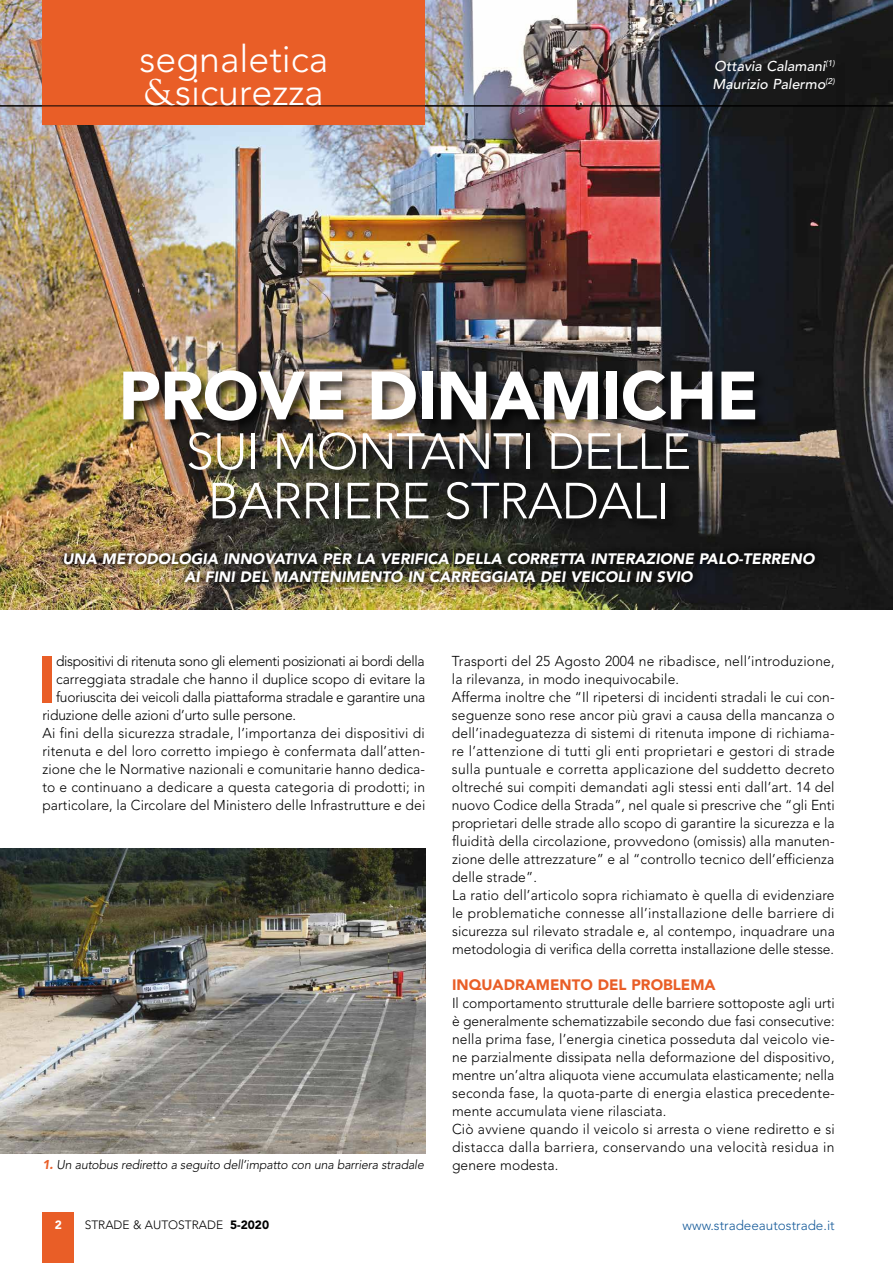
<style>
.page{position:relative;width:893px;height:1263px;background:#fff}
.page>*{position:absolute;margin:0;border:0;box-sizing:border-box;transform-origin:0 0}
.t1{font:900 67.5px "Avenir";letter-spacing:-.015em;color:#fff}
.t2{font:900 65.1px "Avenir";color:#e95e27}
.t3{font:300 50.25px/49.5px "Avenir";letter-spacing:-.015em;color:#fff;text-align:center}
.t4{font:300 37.5px/33px "Avenir";color:#fff}
.t5{font:italic 900 15px/18px "Avenir";color:#fff;text-align:center}
.t6{font:900 15px "Avenir";color:#e95e27}
.t7{font:300 14.25px/18px "Avenir";letter-spacing:.01em;color:#000}
.t8{font:300 14.25px "Avenir";letter-spacing:-.02em;color:#000}
.t9{font:300 14.25px "Avenir";letter-spacing:-.015em;color:#000}
.t10{font:300 14.25px "Avenir";letter-spacing:-.01em;color:#000}
.t11{font:italic 500 14.25px/18px "Avenir";color:#fff}
.t12{font:300 13.5px "Avenir";color:#165b9a}
.t13{font:italic 300 12.75px "Avenir";letter-spacing:-.015em;color:#000}
.t14{font:300 12px "Avenir";color:#000}
.t15{font:900 12px "Avenir";color:#fff}
.s1{font-family:"Goudy Std";font-weight:400}
.s2{font-weight:900;color:#e95e27}
.s3{font-weight:900}
</style>
<div class="page">
<div style="left:42px;top:1212px;width:32px;height:51px;background:#e95e27"></div>
<img style="left:0;top:0;width:893px;height:610px">
<div style="left:43px;top:0;width:382px;height:124px;background:#e95e27"></div>
<hr style="left:0;top:106px;width:893px;height:1px;background:#000">
<div style="left:121px;top:368px;width:648px;height:165px;background:#000;opacity:.75"></div>
<div style="left:55px;top:544px;width:769px;height:48px;background:#000;opacity:.75"></div>
<img style="left:0;top:848px;width:425px;height:305px">
<h3 class="t4" style="left:139px;top:43px;width:190px">segnaletica <span class="s1">&amp;</span>sicurezza</h3>
<p class="t11" style="left:713px;top:58px;width:124px">Ottavia Calamani<sup>(1)<br></sup>Maurizio Palermo<sup>(2)</sup></p>
<h1 class="t1" style="left:118px;top:355px;width:642px">PROVE DINAMICHE</h1>
<h3 class="t3" style="left:186px;top:427px;width:507px">SUI MONTANTI DELLE<br>BARRIERE STRADALI</h3>
<p class="t5" style="left:63px;top:550px;width:754px">UNA METODOLOGIA INNOVATIVA PER LA VERIFICA DELLA CORRETTA INTERAZIONE PALO-TERRENO<br>AI FINI DEL MANTENIMENTO IN CARREGGIATA DEI VEICOLI IN SVIO</p>
<h2 class="t2" style="left:38px;top:640px;width:20px">I</h2>
<p class="t8" style="left:56px;top:653px;width:370px">dispositivi di ritenuta sono gli elementi posizionati ai bordi della</p>
<p class="t7" style="left:56px;top:670px;width:371px">carreggiata stradale che hanno il duplice scopo di evitare la</p>
<p class="t9" style="left:56px;top:689px;width:371px">fuoriuscita dei veicoli dalla piattaforma stradale e garantire una</p>
<p class="t10" style="left:42px;top:707px;width:255px">riduzione delle azioni d’urto sulle persone.</p>
<p class="t7" style="left:42px;top:724px;width:384px">Ai fini della sicurezza stradale, l’importanza dei dispositivi di</p>
<p class="t7" style="left:42px;top:742px;width:384px">ritenuta e del loro corretto impiego è confermata dall’atten-</p>
<p class="t7" style="left:42px;top:760px;width:384px">zione che le Normative nazionali e comunitarie hanno dedica-</p>
<p class="t7" style="left:42px;top:778px;width:384px">to e continuano a dedicare a questa categoria di prodotti; in</p>
<p class="t7" style="left:42px;top:796px;width:384px">particolare, la Circolare del Ministero delle Infrastrutture e dei</p>
<p class="t7" style="left:452px;top:652px;width:384px">Trasporti del 25 Agosto 2004 ne ribadisce, nell’introduzione, la rilevanza, in modo inequivocabile.<br>Afferma inoltre che “Il ripetersi di incidenti stradali le cui con&shy;seguenze sono rese ancor più gravi a causa della mancanza o dell’inadeguatezza di sistemi di ritenuta impone di richiama&shy;re l’attenzione di tutti gli enti proprietari e gestori di strade sulla puntuale e corretta applicazione del suddetto decreto oltreché sui compiti demandati agli stessi enti dall’art. 14 del nuovo Codice della Strada”, nel quale si prescrive che “gli Enti proprietari delle strade allo scopo di garantire la sicurezza e la fluidità della circolazione, provvedono (omissis) alla manuten&shy;zione delle attrezzature” e al “controllo tecnico dell’efficienza delle strade”.<br>La ratio dell’articolo sopra richiamato è quella di evidenziare le problematiche connesse all’installazione delle barriere di sicurezza sul rilevato stradale e, al contempo, inquadrare una metodologia di verifica della corretta installazione delle stesse.</p>
<p class="t6" style="left:452px;top:976px;width:265px">INQUADRAMENTO DEL PROBLEMA</p>
<p class="t7" style="left:452px;top:994px;width:384px">Il comportamento strutturale delle barriere sottoposte agli urti è generalmente schematizzabile secondo due fasi consecutive: nella prima fase, l’energia cinetica posseduta dal veicolo vie&shy;ne parzialmente dissipata nella deformazione del dispositivo, mentre un’altra aliquota viene accumulata elasticamente; nella seconda fase, la quota-parte di energia elastica precedente&shy;mente accumulata viene rilasciata.<br>Ciò avviene quando il veicolo si arresta o viene rediretto e si distacca dalla barriera, conservando una velocità residua in</p>
<p class="t13" style="left:43px;top:1157px;width:383px"><span class="s2">1.</span> Un autobus rediretto a seguito dell’impatto con una barriera stradale</p>
<p class="t7" style="left:452px;top:1156px;width:108px">genere modesta.</p>
<p class="t15" style="left:55px;top:1218px;width:9px">2</p>
<p class="t14" style="left:85px;top:1217px;width:186px">STRADE &amp; AUTOSTRADE <span class="s3">5-2020</span></p>
<p class="t12" style="left:683px;top:1217px;width:154px">www.stradeeautostrade.it</p>
</div>
